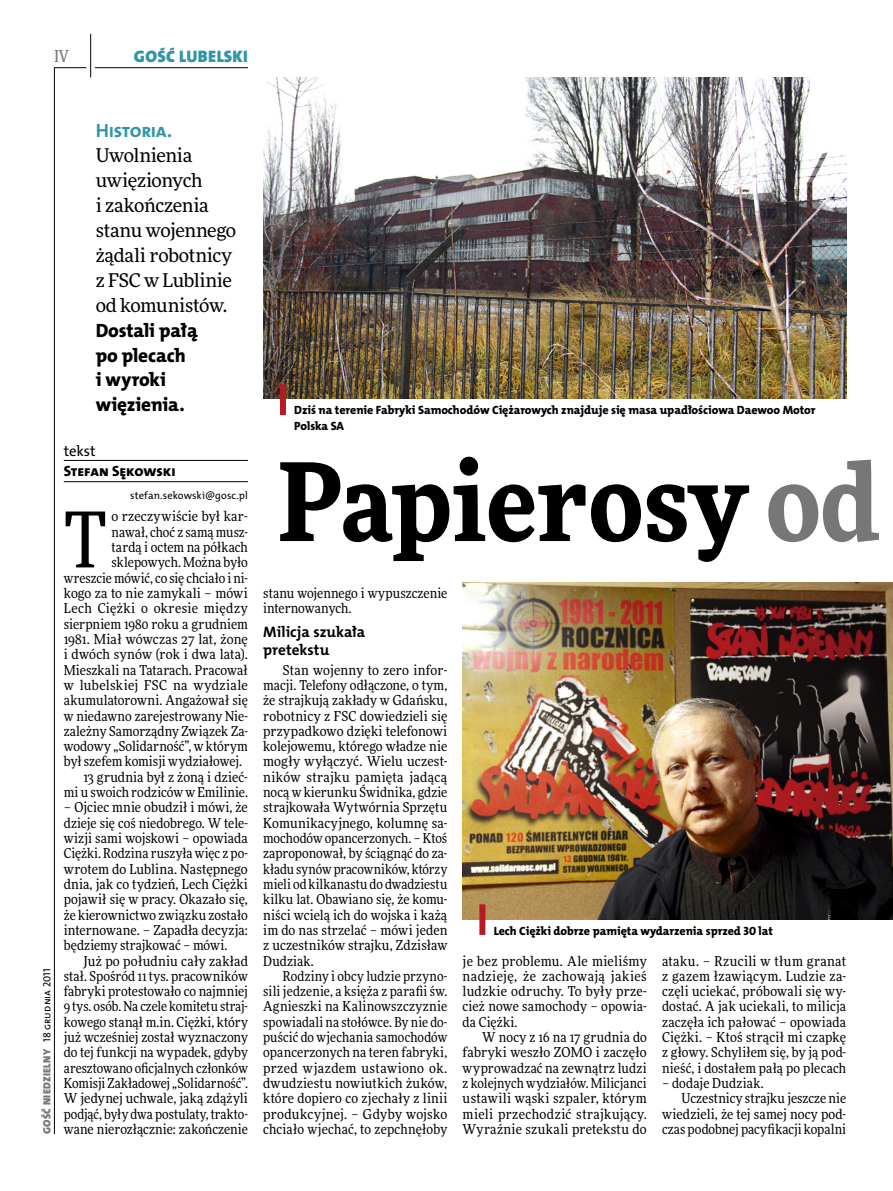
<style>
.page{position:relative;width:893px;height:1191px;background:#fff}
.page>*{position:absolute;margin:0;border:0;box-sizing:border-box;transform-origin:0 0}
.t1{font:900 108px "Freeday Narrow";color:#000}
.t2{font:76.95px "Freeday Narrow News";color:#000}
.t3{font:19.35px/24.9px "The Mix HP8 Ex Bld";letter-spacing:-.01em;color:#000}
.t4{font:19.35px "The Mix HP7 Bld";letter-spacing:-.02em;color:#2f95a8}
.t5{font:18.9px/24.9px "Freeday News";letter-spacing:-.015em;color:#000}
.t6{font:16.65px "The Mix HP9 Blk";letter-spacing:.02em;color:#2f95a8}
.t7{font:500 16.5px "Freeday Narrow";color:#777778;scale:.9 1}
.t8{font:15.3px/17.7px "The Mix HP7 Bld";color:#000}
.t9{font:14.85px "The Mix HP8 Ex Bld";letter-spacing:-.005em;color:#000}
.t10{font:14.85px "The Mix HP5 Plain";letter-spacing:-.005em;color:#000}
.t11{font:13.65px/15.3px "Freeday Narrow News";letter-spacing:.01em;color:#000;text-align:justify}
.t12{font:13.65px "Freeday Narrow News";letter-spacing:.03em;color:#000}
.t13{font:12px/15.3px "The Mix HP8 Ex Bld";letter-spacing:-.005em;color:#000}
.t14{font:10.5px "The Mix HP9 Blk";letter-spacing:.025em;color:#777778}
.t15{font:10.5px "The Mix HP5 Plain";letter-spacing:.01em;color:#000}
.s1{font-family:"The Mix HP5 Plain";color:#000}
.s2{color:#777778}
</style>
<div class="page">
<hr style="left:54px;top:67px;width:1px;height:1067px;background:#000">
<hr style="left:90px;top:34px;width:1px;height:43px;background:#000">
<hr style="left:54px;top:67px;width:32px;height:1px;background:#000">
<hr style="left:95px;top:67px;width:153px;height:1px;background:#000">
<hr style="left:64px;top:460px;width:184px;height:1px;background:#000">
<hr style="left:64px;top:481px;width:184px;height:1px;background:#000">
<img style="left:463px;top:583px;width:430px;height:336px">
<div style="left:479px;top:904px;width:6px;height:31px;background:#b51b24"></div>
<img style="left:263px;top:77px;width:583px;height:322px">
<div style="left:280px;top:384px;width:6px;height:31px;background:#b51b24"></div>
<p class="t7" style="left:54px;top:46px;width:17px">IV</p>
<p class="t6" style="left:134px;top:46px;width:115px">GOŚĆ LUBELSKI</p>
<p class="t14" style="left:40px;top:1134px;width:167px;rotate:-90deg">GOŚĆ NIEDZIELNY <span class="s1">18 grudnia 2011</span></p>
<h3 class="t4" style="left:96px;top:118px;width:78px">Historia.</h3>
<h3 class="t5" style="left:96px;top:143px;width:142px">Uwolnienia uwięzionych<br>i zakończenia stanu wojennego żądali robotnicy z FSC w Lublinie od komunistów.</h3>
<h3 class="t3" style="left:96px;top:318px;width:104px">Dostali pałą po plecach<br>i wyroki więzienia.</h3>
<p class="t10" style="left:64px;top:441px;width:33px">tekst</p>
<p class="t9" style="left:64px;top:461px;width:113px">Stefan Sękowski</p>
<p class="t15" style="left:130px;top:489px;width:119px">stefan.sekowski@gosc.pl</p>
<h2 class="t2" style="left:64px;top:492px;width:45px">T</h2>
<p class="t11" style="left:112px;top:509px;width:138px">o rzeczywiście był kar-</p>
<p class="t11" style="left:112px;top:524px;width:138px">nawał, choć z samą musz-</p>
<p class="t11" style="left:112px;top:539px;width:138px">tardą i octem na półkach</p>
<p class="t11" style="left:112px;top:555px;width:138px">sklepowych. Można było</p>
<p class="t11" style="left:64px;top:570px;width:186px">wreszcie mówić, co się chciało i ni-</p>
<p class="t11" style="left:64px;top:585px;width:186px">kogo za to nie zamykali – mówi</p>
<p class="t12" style="left:64px;top:600px;width:186px">Lech Ciężki o okresie między</p>
<p class="t11" style="left:64px;top:616px;width:186px">sierpniem 1980 roku a grudniem</p>
<p class="t11" style="left:64px;top:631px;width:186px">1981. Miał wówczas 27 lat, żonę</p>
<p class="t11" style="left:64px;top:646px;width:186px">i dwóch synów (rok i dwa lata).</p>
<p class="t11" style="left:64px;top:662px;width:186px">Mieszkali na Tatarach. Pracował</p>
<p class="t11" style="left:64px;top:677px;width:186px">w lubelskiej FSC na wydziale</p>
<p class="t11" style="left:64px;top:692px;width:186px">akumulatorowni. Angażował się</p>
<p class="t11" style="left:64px;top:708px;width:186px">w niedawno zarejestrowany Nie-</p>
<p class="t11" style="left:64px;top:723px;width:186px">zależny Samorządny Związek Za-</p>
<p class="t11" style="left:64px;top:738px;width:186px">wodowy „Solidarność”, w którym</p>
<p class="t11" style="left:64px;top:754px;width:180px">był szefem komisji wydziałowej.</p>
<p class="t11" style="left:83px;top:769px;width:166px">13 grudnia był z żoną i dzieć-</p>
<p class="t11" style="left:64px;top:784px;width:186px">mi u swoich rodziców w Emilinie.</p>
<p class="t11" style="left:64px;top:799px;width:186px">– Ojciec mnie obudził i mówi, że dzieje się coś niedobrego. W tele&shy;wizji sami wojskowi – opowiada Ciężki. Rodzina ruszyła więc z po&shy;wrotem do Lublina. Następnego dnia, jak co tydzień, Lech Ciężki pojawił się w pracy. Okazało się, że kierownictwo związku zostało internowane. – Zapadła decyzja: będziemy strajkować – mówi.</p>
<p class="t11" style="left:64px;top:953px;width:186px;text-indent:20px">Już po południu cały zakład stał. Spośród 11 tys. pracowników fabryki protestowało co najmniej 9 tys. osób. Na czele komitetu straj&shy;kowego stanął m.in. Ciężki, który już wcześniej został wyznaczony do tej funkcji na wypadek, gdyby aresztowano oficjalnych członków komisji zakładowej „Solidarność”.<br>W jedynej uchwale, jaką zdążyli podjąć, były dwa postulaty, trakto&shy;wane nierozłącznie: zakończenie</p>
<p class="t13" style="left:294px;top:403px;width:523px">Dziś na terenie Fabryki Samochodów Ciężarowych znajduje się masa upadłościowa Daewoo Motor<br>Polska SA</p>
<h1 class="t1" style="left:278px;top:431px;width:602px">Papierosy <span class="s2">od</span></h1>
<p class="t11" style="left:263px;top:585px;width:186px">stanu wojennego i wypuszczenie internowanych.</p>
<p class="t8" style="left:263px;top:623px;width:104px">Milicja szukała pretekstu</p>
<p class="t11" style="left:263px;top:662px;width:186px;text-indent:20px">Stan wojenny to zero infor&shy;macji. Telefony odłączone, o tym, że strajkują zakłady w Gdańsku, robotnicy z FSC dowiedzieli się przypadkowo dzięki telefonowi kolejowemu, którego władze nie mogły wyłączyć. Wielu uczest&shy;ników strajku pamięta jadącą nocą w kierunku Świdnika, gdzie strajkowała Wytwórnia Sprzętu Komunikacyjnego, kolumnę sa&shy;mochodów opancerzonych. – Ktoś zaproponował, by ściągnąć do za&shy;kładu synów pracowników, którzy mieli od kilkanastu do dwadziestu kilku lat. Obawiano się, że komu&shy;niści wcielą ich do wojska i każą im do nas strzelać – mówi jeden z uczestników strajku, Zdzisław Dudziak.</p>
<p class="t11" style="left:263px;top:968px;width:186px;text-indent:20px">Rodziny i obcy ludzie przyno&shy;sili jedzenie, a księża z parafii św.<br>Agnieszki na Kalinowszczyznie spowiadali na stołówce. By nie do&shy;puścić do wjechania samochodów opancerzonych na teren fabryki, przed wjazdem ustawiono ok. dwudziestu nowiutkich żuków, które dopiero co zjechały z linii produkcyjnej. – Gdyby wojsko chciało wjechać, to zepchnęłoby</p>
<p class="t13" style="left:494px;top:923px;width:281px">Lech Ciężki dobrze pamięta wydarzenia sprzed 30 lat</p>
<p class="t11" style="left:463px;top:953px;width:186px">je bez problemu. Ale mieliśmy nadzieję, że zachowają jakieś ludzkie odruchy. To były prze&shy;cież nowe samochody – opowia&shy;da Ciężki.</p>
<p class="t11" style="left:463px;top:1029px;width:186px;text-indent:20px">W nocy z 16 na 17 grudnia do fabryki weszło ZOMO i zaczęło wyprowadzać na zewnątrz ludzi z kolejnych wydziałów. Milicjanci ustawili wąski szpaler, którym mieli przechodzić strajkujący.<br>Wyraźnie szukali pretekstu do</p>
<p class="t11" style="left:662px;top:953px;width:186px">ataku. – Rzucili w tłum granat z gazem łzawiącym. Ludzie za&shy;częli uciekać, próbowali się wy&shy;dostać. A jak uciekali, to milicja zaczęła ich pałować – opowiada Ciężki. – Ktoś strącił mi czapkę z głowy. Schyliłem się, by ją pod&shy;nieść, i dostałem pałą po plecach</p>
<p class="t11" style="left:662px;top:1075px;width:103px">– dodaje Dudziak.</p>
<p class="t11" style="left:682px;top:1090px;width:166px">Uczestnicy strajku jeszcze nie</p>
<p class="t11" style="left:662px;top:1106px;width:186px">wiedzieli, że tej samej nocy pod-</p>
<p class="t11" style="left:662px;top:1121px;width:186px">czas podobnej pacyfikacji kopalni</p>
</div>
